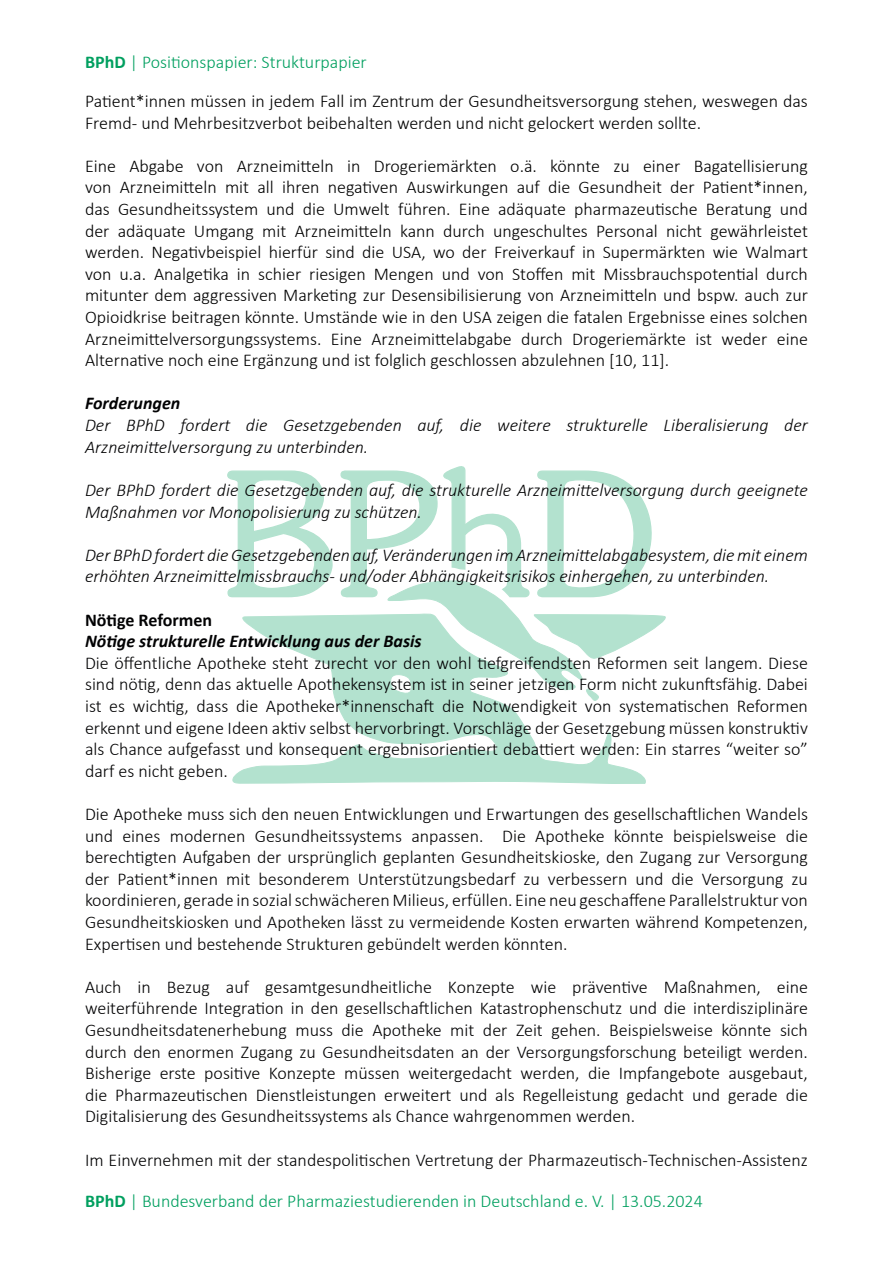
<style>
.page{position:relative;width:893px;height:1263px;background:#fff}
.page>*{position:absolute;margin:0;border:0;box-sizing:border-box;transform-origin:0 0}
.t1{font:300 18px/21.6px "Calibri";color:#020203;text-align:justify}
.t2{font:300 18px/21.6px "Calibri";color:#000}
.t3{font:italic 300 18px/21.6px "Calibri";color:#020203}
.t4{font:300 18px "Calibri";color:#009f5f}
.t5{font:italic 700 18px "Calibri";color:#020203}
.t6{font:700 18px "Calibri";color:#020203}
.s1{font-weight:700}
</style>
<div class="page">
<svg style="left:232px;top:614px;width:414px;height:170px"></svg>
<svg style="left:227px;top:466px;width:425px;height:132px"></svg>
<svg style="left:387px;top:579px;width:279px;height:122px"></svg>
<p class="t4" style="left:85px;top:50px;width:283px"><span class="s1">BPhD</span> | Positionspapier: Strukturpapier</p>
<p class="t2" style="left:85px;top:90px;width:724px">Patient*innen müssen in jedem Fall im Zentrum der Gesundheitsversorgung stehen, weswegen das<br>Fremd- und Mehrbesitzverbot beibehalten werden und nicht gelockert werden sollte.</p>
<p class="t2" style="left:85px;top:155px;width:724px;text-align:justify">Eine Abgabe von Arzneimitteln in Drogeriemärkten o.ä. könnte zu einer Bagatellisierung von Arzneimitteln mit all ihren negativen Auswirkungen auf die Gesundheit der Patient*innen, das Gesundheitssystem und die Umwelt führen. Eine adäquate pharmazeutische Beratung und der adäquate Umgang mit Arzneimitteln kann durch ungeschultes Personal nicht gewährleistet werden. Negativbeispiel hierfür sind die USA, wo der Freiverkauf in Supermärkten wie Walmart von u.a. Analgetika in schier riesigen Mengen und von Stoffen mit Missbrauchspotential durch mitunter dem aggressiven Marketing zur Desensibilisierung von Arzneimitteln und bspw. auch zur Opioidkrise beitragen könnte. Umstände wie in den USA zeigen die fatalen Ergebnisse eines solchen Arzneimittelversorgungssystems. Eine Arzneimittelabgabe durch Drogeriemärkte ist weder eine Alternative noch eine Ergänzung und ist folglich geschlossen abzulehnen [10, 11].</p>
<p class="t5" style="left:85px;top:391px;width:97px">Forderungen</p>
<p class="t3" style="left:85px;top:414px;width:724px">Der BPhD fordert die Gesetzgebenden auf, die weitere strukturelle Liberalisierung der<br>Arzneimittelversorgung zu unterbinden.</p>
<p class="t3" style="left:85px;top:479px;width:724px">Der BPhD fordert die Gesetzgebenden auf, die strukturelle Arzneimittelversorgung durch geeignete<br>Maßnahmen vor Monopolisierung zu schützen.</p>
<p class="t3" style="left:85px;top:544px;width:724px">Der BPhD fordert die Gesetzgebenden auf, Veränderungen im Arzneimittelabgabesystem, die mit einem erhöhten Arzneimittelmissbrauchs- und/oder Abhängigkeitsrisikos einhergehen, zu unterbinden.</p>
<p class="t6" style="left:85px;top:607px;width:129px">Nötige Reformen</p>
<p class="t5" style="left:85px;top:628px;width:338px">Nötige strukturelle Entwicklung aus der Basis</p>
<p class="t1" style="left:85px;top:652px;width:724px">Die öffentliche Apotheke steht zurecht vor den wohl tiefgreifendsten Reformen seit langem. Diese sind nötig, denn das aktuelle Apothekensystem ist in seiner jetzigen Form nicht zukunftsfähig. Dabei ist es wichtig, dass die Apotheker*innenschaft die Notwendigkeit von systematischen Reformen erkennt und eigene Ideen aktiv selbst hervorbringt. Vorschläge der Gesetzgebung müssen konstruktiv als Chance aufgefasst und konsequent ergebnisorientiert debattiert werden: Ein starres “weiter so” darf es nicht geben.</p>
<p class="t1" style="left:85px;top:803px;width:724px">Die Apotheke muss sich den neuen Entwicklungen und Erwartungen des gesellschaftlichen Wandels und eines modernen Gesundheitssystems anpassen. Die Apotheke könnte beispielsweise die berechtigten Aufgaben der ursprünglich geplanten Gesundheitskioske, den Zugang zur Versorgung der Patient*innen mit besonderem Unterstützungsbedarf zu verbessern und die Versorgung zu koordinieren, gerade in sozial schwächeren Milieus, erfüllen. Eine neu geschaffene Parallelstruktur von Gesundheitskiosken und Apotheken lässt zu vermeidende Kosten erwarten während Kompetenzen, Expertisen und bestehende Strukturen gebündelt werden könnten.</p>
<p class="t1" style="left:85px;top:976px;width:724px">Auch in Bezug auf gesamtgesundheitliche Konzepte wie präventive Maßnahmen, eine weiterführende Integration in den gesellschaftlichen Katastrophenschutz und die interdisziplinäre Gesundheitsdatenerhebung muss die Apotheke mit der Zeit gehen. Beispielsweise könnte sich durch den enormen Zugang zu Gesundheitsdaten an der Versorgungsforschung beteiligt werden.<br>Bisherige erste positive Konzepte müssen weitergedacht werden, die Impfangebote ausgebaut, die Pharmazeutischen Dienstleistungen erweitert und als Regelleistung gedacht und gerade die Digitalisierung des Gesundheitssystems als Chance wahrgenommen werden.</p>
<p class="t1" style="left:85px;top:1148px;width:724px">Im Einvernehmen mit der standespolitischen Vertretung der Pharmazeutisch-Technischen-Assistenz</p>
<p class="t4" style="left:85px;top:1190px;width:619px"><span class="s1">BPhD</span> | Bundesverband der Pharmaziestudierenden in Deutschland e. V. | 13.05.2024</p>
</div>
